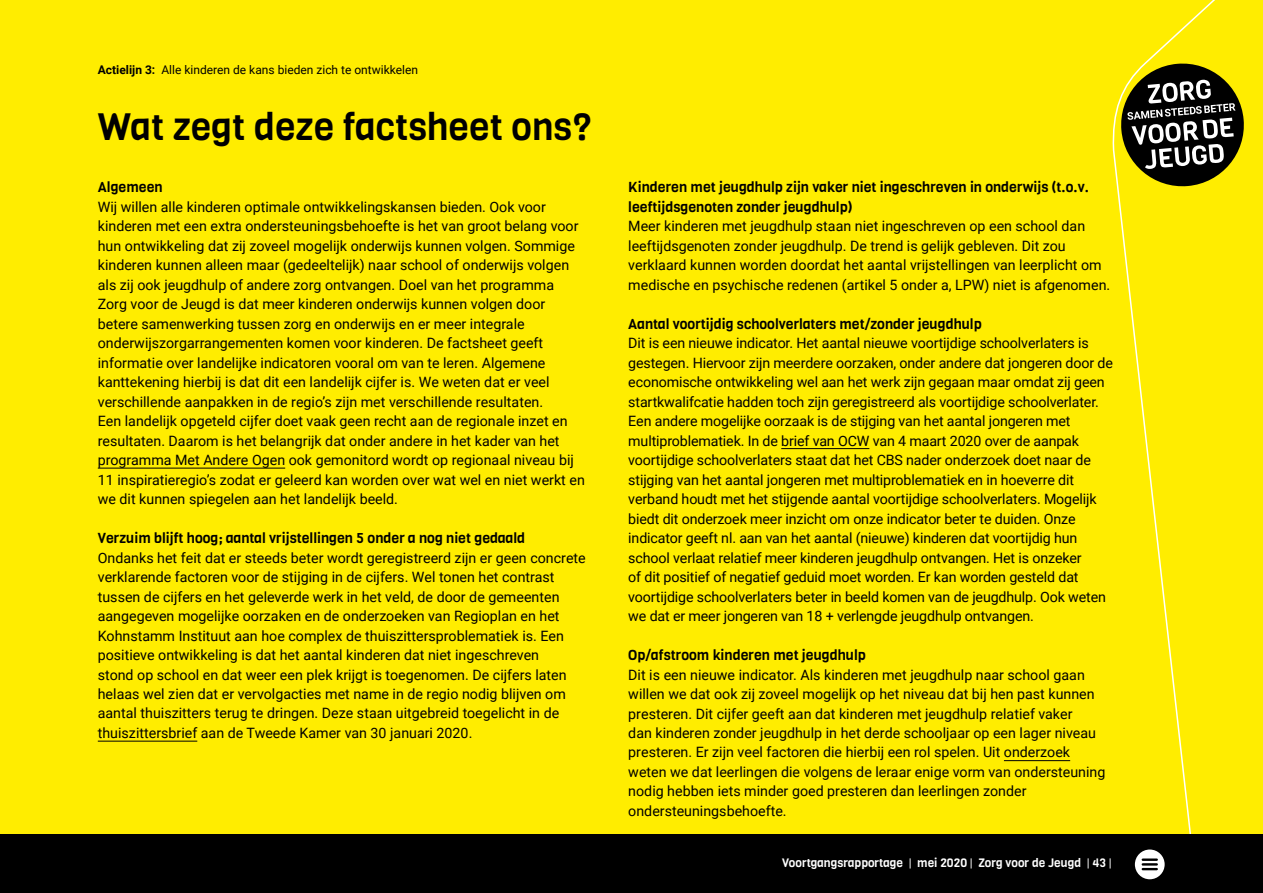
<style>
.page{position:relative;width:1263px;height:893px;background:#ffed00}
.page>*{position:absolute;margin:0;border:0;box-sizing:border-box;transform-origin:0 0}
.F_Hoofdkop{font:37.5px "Viga";color:#000}
.Plat{font:14.25px/19.5px "Roboto";color:#000}
.Alinea_kop{font:14.25px/19.5px "Viga";color:#000}
.Plat-2{font:14.25px "Viga";color:#000}
.t1{font:12px "Roboto";color:#000}
.t2{font:12px "Viga";color:#fff}
.s1{font-weight:700}
.s2{font-family:"Roboto"}
</style>
<div class="page">
<svg style="left:1112px;top:0;width:103px;height:834px"></svg>
<svg style="left:1121px;top:64px;width:123px;height:122px"></svg>
<hr style="left:98px;top:468px;width:187px;height:1px;background:#000">
<hr style="left:98px;top:741px;width:99px;height:1px;background:#000">
<hr style="left:781px;top:448px;width:88px;height:1px;background:#000">
<hr style="left:1004px;top:760px;width:66px;height:1px;background:#000">
<div style="left:0;top:834px;width:1263px;height:59px;background:#000"></div>
<svg style="left:1135px;top:849px;width:30px;height:30px"></svg>
<hr style="left:1143px;top:858px;width:14px;height:3px;background:#000">
<hr style="left:1143px;top:863px;width:14px;height:3px;background:#000">
<svg style="left:1143px;top:868px;width:14px;height:2px"></svg>
<p class="t1" style="left:98px;top:61px;width:322px"><span class="s1">Actielijn 3:</span> Alle kinderen de kans bieden zich te ontwikkelen</p>
<p class="F_Hoofdkop" style="left:98px;top:102px;width:496px">Wat zegt deze factsheet ons?</p>
<p class="Alinea_kop" style="left:98px;top:177px;width:66px">Algemeen</p>
<p class="Plat" style="left:98px;top:196px;width:489px">Wij willen alle kinderen optimale ontwikkelingskansen bieden. Ook voor kinderen met een extra ondersteuningsbehoefte is het van groot belang voor hun ontwikkeling dat zij zoveel mogelijk onderwijs kunnen volgen. Sommige kinderen kunnen alleen maar (gedeeltelijk) naar school of onderwijs volgen als zij ook jeugdhulp of andere zorg ontvangen. Doel van het programma Zorg voor de Jeugd is dat meer kinderen onderwijs kunnen volgen door betere samenwerking tussen zorg en onderwijs en er meer integrale onderwijszorgarrangementen komen voor kinderen. De factsheet geeft informatie over landelijke indicatoren vooral om van te leren. Algemene kanttekening hierbij is dat dit een landelijk cijfer is. We weten dat er veel verschillende aanpakken in de regio’s zijn met verschillende resultaten.<br>Een landelijk opgeteld cijfer doet vaak geen recht aan de regionale inzet en resultaten. Daarom is het belangrijk dat onder andere in het kader van het programma Met Andere Ogen ook gemonitord wordt op regionaal niveau bij 11 inspiratieregio’s zodat er geleerd kan worden over wat wel en niet werkt en we dit kunnen spiegelen aan het landelijk beeld.</p>
<p class="Alinea_kop" style="left:98px;top:528px;width:429px">Verzuim blijft hoog; aantal vrijstellingen 5 onder a nog niet gedaald</p>
<p class="Plat" style="left:98px;top:547px;width:490px">Ondanks het feit dat er steeds beter wordt geregistreerd zijn er geen concrete verklarende factoren voor de stijging in de cijfers. Wel tonen het contrast tussen de cijfers en het geleverde werk in het veld, de door de gemeenten aangegeven mogelijke oorzaken en de onderzoeken van Regioplan en het Kohnstamm Instituut aan hoe complex de thuiszittersproblematiek is. Een positieve ontwikkeling is dat het aantal kinderen dat niet ingeschreven<br>stond op school en dat weer een plek krijgt is toegenomen. De cijfers laten helaas wel zien dat er vervolgacties met name in de regio nodig blijven om aantal thuiszitters terug te dringen. Deze staan uitgebreid toegelicht in de thuiszittersbrief aan de Tweede Kamer van 30 januari 2020.</p>
<p class="Alinea_kop" style="left:628px;top:177px;width:462px">Kinderen met jeugdhulp zijn vaker niet ingeschreven in onderwijs (t.o.v. leeftijdsgenoten zonder jeugdhulp)</p>
<p class="Plat" style="left:628px;top:216px;width:483px">Meer kinderen met jeugdhulp staan niet ingeschreven op een school dan leeftijdsgenoten zonder jeugdhulp. De trend is gelijk gebleven. Dit zou verklaard kunnen worden doordat het aantal vrijstellingen van leerplicht om medische en psychische redenen (artikel 5 onder a, LPW) niet is afgenomen.</p>
<p class="Alinea_kop" style="left:628px;top:314px;width:355px">Aantal voortijdig schoolverlaters met/zonder jeugdhulp</p>
<p class="Plat" style="left:628px;top:333px;width:486px">Dit is een nieuwe indicator. Het aantal nieuwe voortijdige schoolverlaters is gestegen. Hiervoor zijn meerdere oorzaken, onder andere dat jongeren door de economische ontwikkeling wel aan het werk zijn gegaan maar omdat zij geen startkwalifcatie hadden toch zijn geregistreerd als voortijdige schoolverlater.<br>Een andere mogelijke oorzaak is de stijging van het aantal jongeren met multiproblematiek. In de brief van OCW van 4 maart 2020 over de aanpak voortijdige schoolverlaters staat dat het CBS nader onderzoek doet naar de stijging van het aantal jongeren met multiproblematiek en in hoeverre dit verband houdt met het stijgende aantal voortijdige schoolverlaters. Mogelijk biedt dit onderzoek meer inzicht om onze indicator beter te duiden. Onze indicator geeft nl. aan van het aantal (nieuwe) kinderen dat voortijdig hun school verlaat relatief meer kinderen jeugdhulp ontvangen. Het is onzeker<br>of dit positief of negatief geduid moet worden. Er kan worden gesteld dat voortijdige schoolverlaters beter in beeld komen van de jeugdhulp. Ook weten we dat er meer jongeren van 18 + verlengde jeugdhulp ontvangen.</p>
<p class="Plat-2" style="left:628px;top:645px;width:239px">Op/afstroom kinderen met jeugdhulp</p>
<p class="Plat" style="left:628px;top:664px;width:479px">Dit is een nieuwe indicator. Als kinderen met jeugdhulp naar school gaan willen we dat ook zij zoveel mogelijk op het niveau dat bij hen past kunnen presteren. Dit cijfer geeft aan dat kinderen met jeugdhulp relatief vaker<br>dan kinderen zonder jeugdhulp in het derde schooljaar op een lager niveau presteren. Er zijn veel factoren die hierbij een rol spelen. Uit onderzoek weten we dat leerlingen die volgens de leraar enige vorm van ondersteuning nodig hebben iets minder goed presteren dan leerlingen zonder ondersteuningsbehoefte.</p>
<p class="t2" style="left:782px;top:855px;width:331px">Voortgangsrapportage <span class="s2">|</span> mei 2020 <span class="s2">|</span> Zorg voor de Jeugd <span class="s2">|</span> 43 <span class="s2">|</span></p>
</div>
